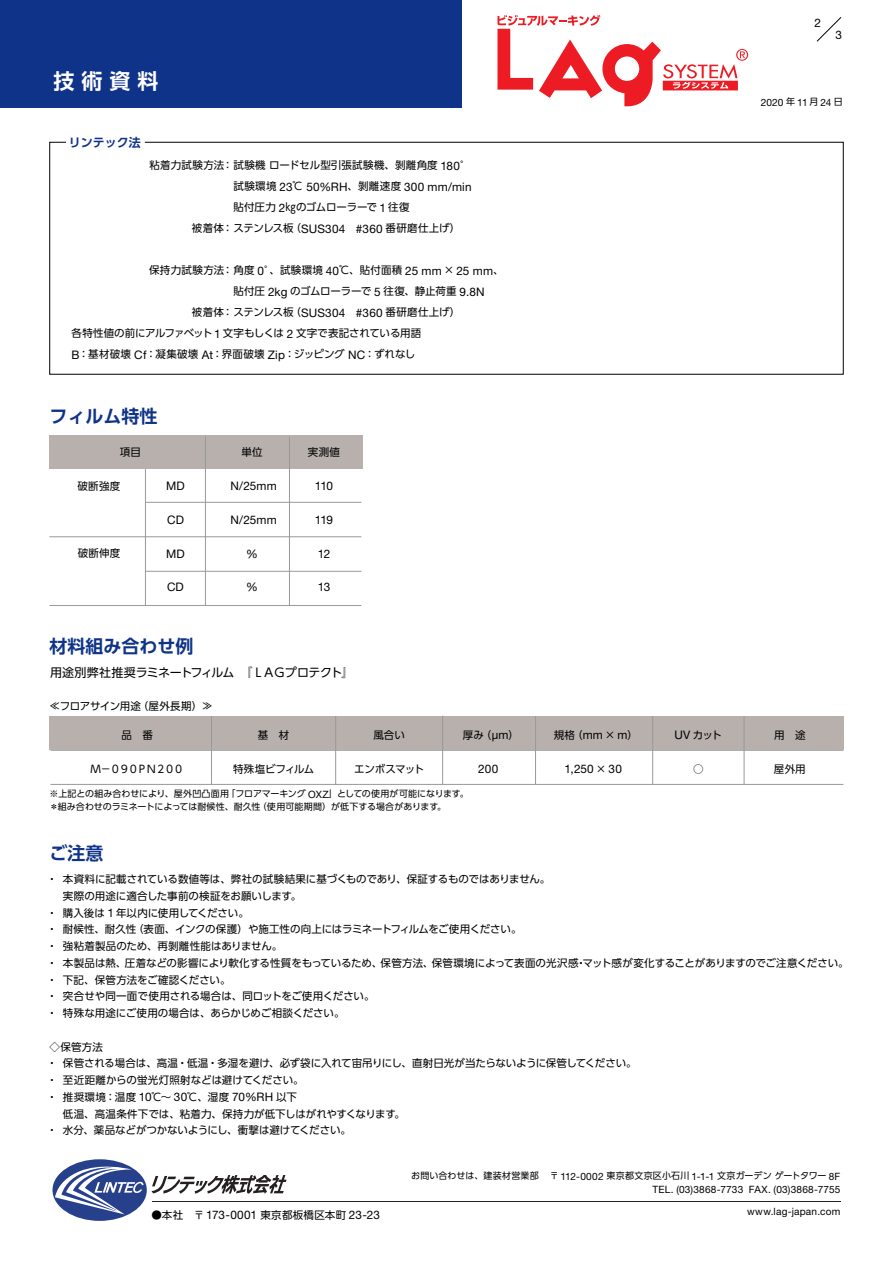
<style>
.page{position:relative;width:893px;height:1263px;background:#fff}
.page>*{position:absolute;margin:0;border:0;box-sizing:border-box;transform-origin:0 0}
.t1{font:700 21px "UD Shin Go Pro De";color:#fff}
.t2{font:700 18px "UD Shin Go Pro De";color:#0f3388}
.t3{font:12px "UD Shin Go Pro";letter-spacing:-.05em;color:#000}
.t4{font:700 12px "UD Shin Go Pro De";color:#0f3388}
.t5{font:11.7px "Helvetica Neue LT Std";letter-spacing:.01em;color:#000}
.t6{font:10.5px/21px "UD Shin Go Pro";color:#000}
.t7{font:10.5px "UD Shin Go Pro";letter-spacing:-.02em;color:#000}
.t8{font:10.5px "UD Shin Go Pro";letter-spacing:.03em;color:#000}
.t9{font:10.5px "UD Shin Go Pro";letter-spacing:.02em;color:#000}
.t10{font:10.5px "UD Shin Go Pro";letter-spacing:.025em;color:#000}
.t11{font:10.5px "UD Shin Go Pro";letter-spacing:-.025em;color:#000}
.t12{font:10.5px "UD Shin Go Pro";letter-spacing:-.14em;color:#000}
.t13{font:10.5px "UD Shin Go Pro";letter-spacing:-.055em;color:#000}
.t14{font:10.05px "Helvetica Neue LT Std";letter-spacing:.02em;color:#000}
.t15{font:9px/12.5px "UD Shin Go Pro";color:#000}
.s1{font-family:"Helvetica Neue LT Std";font-size:11.7px}
.s2{font-family:"UD Shin Go Pro";font-size:10.5px}
.s3{font-family:"UD Shin Go Pro";font-size:9px}
.s4{font-family:"Helvetica Neue LT Std";font-size:10.05px}
</style>
<div class="page">
<div style="left:0;top:0;width:461px;height:107px;background:#0f3388"></div>
<svg style="left:497px;top:15px;width:251px;height:92px"></svg>
<svg style="left:816px;top:17px;width:26px;height:25px"></svg>
<svg style="left:151px;top:1175px;width:136px;height:19px"></svg>
<div style="left:52px;top:1159px;width:95px;height:62px;background:#26408c;border-radius:50%"></div>
<svg style="left:55px;top:1163px;width:89px;height:51px"></svg>
<hr style="left:152px;top:1201px;width:688px;height:1px;background:#241f21">
<div style="left:49px;top:435px;width:314px;height:34px;background:#b7b0ac"></div>
<hr style="left:145px;top:502px;width:216px;height:1px;background:#999">
<hr style="left:205px;top:437px;width:1px;height:169px;background:#999">
<hr style="left:145px;top:469px;width:1px;height:137px;background:#999">
<hr style="left:289px;top:437px;width:1px;height:169px;background:#999">
<hr style="left:49px;top:536px;width:312px;height:1px;background:#999">
<hr style="left:145px;top:571px;width:216px;height:1px;background:#999">
<hr style="left:49px;top:605px;width:312px;height:1px;background:#999">
<svg style="left:49px;top:142px;width:795px;height:233px"></svg>
<hr style="left:50px;top:784px;width:793px;height:1px;background:#999">
<hr style="left:50px;top:750px;width:793px;height:1px;background:#999">
<div style="left:49px;top:717px;width:794px;height:33px;background:#b7b0ac"></div>
<hr style="left:211px;top:716px;width:1px;height:69px;background:#999">
<hr style="left:335px;top:716px;width:1px;height:69px;background:#999">
<hr style="left:442px;top:716px;width:1px;height:68px;background:#999">
<hr style="left:535px;top:716px;width:1px;height:69px;background:#999">
<hr style="left:652px;top:716px;width:1px;height:69px;background:#999">
<hr style="left:744px;top:716px;width:1px;height:69px;background:#999">
<h1 class="t1" style="left:54px;top:64px;width:106px">技 術 資 料</h1>
<p class="t4" style="left:69px;top:133px;width:73px">リンテック法</p>
<p class="t9" style="left:149px;top:157px;width:323px">粘着力試験方法：試験機ロードセル型引張試験機、剝離角度 <span class="s1">180</span>°</p>
<p class="t5" style="left:233px;top:180px;width:240px"><span class="s2">試験環境</span> 23<span class="s2">℃</span> 50%RH<span class="s2">、剝離速度</span> 300 mm/min</p>
<p class="t6" style="left:192px;top:197px;width:270px;text-indent:42px">貼付圧力 <span class="s1">2</span>㎏のゴムローラーで <span class="s1">1</span> 往復<br>被着体：ステンレス板（<span class="s1">SUS304 #360</span> 番研磨仕上げ）</p>
<p class="t8" style="left:149px;top:262px;width:356px">保持力試験方法：角度 <span class="s1">0</span>°、試験環境 <span class="s1">40</span>℃、貼付面積 <span class="s1">25 mm</span> × <span class="s1">25 mm</span>、</p>
<p class="t7" style="left:233px;top:283px;width:253px">貼付圧 <span class="s1">2kg</span> のゴムローラーで <span class="s1">5</span> 往復、静止荷重 <span class="s1">9.8N</span></p>
<p class="t6" style="left:192px;top:302px;width:270px">被着体：ステンレス板（<span class="s1">SUS304 #360</span> 番研磨仕上げ）</p>
<p class="t6" style="left:71px;top:323px;width:351px">各特性値の前にアルファベット<span class="s1">1</span> 文字もしくは <span class="s1">2</span> 文字で表記されている用語</p>
<p class="t6" style="left:71px;top:344px;width:345px"><span class="s1">B</span>：基材破壊 <span class="s1">Cf</span>：凝集破壊 <span class="s1">At</span>：界面破壊 <span class="s1">Zip</span>：ジッピング <span class="s1">NC</span>：ずれなし</p>
<h2 class="t2" style="left:49px;top:401px;width:109px">フィルム特性</h2>
<p class="t6" style="left:120px;top:441px;width:23px">項目</p>
<p class="t6" style="left:241px;top:441px;width:23px">単位</p>
<p class="t6" style="left:308px;top:441px;width:34px">実測値</p>
<p class="t6" style="left:78px;top:475px;width:44px">破断強度</p>
<p class="t5" style="left:166px;top:479px;width:20px">MD</p>
<p class="t5" style="left:231px;top:479px;width:48px">N/25mm</p>
<p class="t5" style="left:315px;top:479px;width:20px">110</p>
<p class="t5" style="left:167px;top:513px;width:18px">CD</p>
<p class="t5" style="left:231px;top:513px;width:48px">N/25mm</p>
<p class="t5" style="left:315px;top:513px;width:20px">119</p>
<p class="t6" style="left:78px;top:542px;width:44px">破断伸度</p>
<p class="t5" style="left:166px;top:546px;width:20px">MD</p>
<p class="t5" style="left:246px;top:546px;width:13px">%</p>
<p class="t5" style="left:318px;top:546px;width:14px">12</p>
<p class="t5" style="left:167px;top:580px;width:18px">CD</p>
<p class="t5" style="left:246px;top:580px;width:13px">%</p>
<p class="t5" style="left:318px;top:580px;width:14px">13</p>
<h2 class="t2" style="left:49px;top:631px;width:145px">材料組み合わせ例</h2>
<p class="t3" style="left:50px;top:663px;width:305px">用途別弊社推奨ラミネートフィルム　『ＬＡＧプロテクト』</p>
<p class="t11" style="left:50px;top:698px;width:165px">≪フロアサイン用途（屋外長期）≫</p>
<p class="t5" style="left:814px;top:16px;width:8px">2</p>
<p class="t5" style="left:835px;top:28px;width:8px">3</p>
<p class="t14" style="left:761px;top:96px;width:84px">2020 <span class="s3">年</span> 11<span class="s3">月</span> 24 <span class="s3">日</span></p>
<p class="t6" style="left:121px;top:724px;width:33px">品　番</p>
<p class="t6" style="left:258px;top:724px;width:33px">基　材</p>
<p class="t6" style="left:373px;top:724px;width:33px">風合い</p>
<p class="t6" style="left:463px;top:724px;width:58px">厚み（<span class="s1">µm</span>）</p>
<p class="t6" style="left:554px;top:724px;width:86px">規格（<span class="s1">mm</span> × <span class="s1">m</span>）</p>
<p class="t6" style="left:674px;top:724px;width:49px"><span class="s1">UV</span> カット</p>
<p class="t6" style="left:774px;top:724px;width:33px">用　途</p>
<p class="t12" style="left:90px;top:760px;width:95px">Ｍ－０９０ＰＮ２００</p>
<p class="t11" style="left:233px;top:760px;width:83px">特殊塩ビフィルム</p>
<p class="t13" style="left:354px;top:760px;width:71px">エンボスマット</p>
<p class="t5" style="left:478px;top:762px;width:22px">200</p>
<p class="t5" style="left:565px;top:762px;width:59px">1,250 <span class="s2">×</span> 30</p>
<p class="t6" style="left:693px;top:758px;width:12px">○</p>
<p class="t6" style="left:774px;top:758px;width:33px">屋外用</p>
<p class="t15" style="left:50px;top:787px;width:421px">※上記との組み合わせにより、屋外凹凸面用「フロアマーキング <span class="s4">OXZ</span>」としての使用が可能になります。＊組み合わせのラミネートによっては耐候性、耐久性（使用可能期間）が低下する場合があります。</p>
<h2 class="t2" style="left:49px;top:838px;width:55px">ご注意</h2>
<p class="t6" style="left:47px;top:868px;width:505px">・本資料に記載されている数値等は、弊社の試験結果に基づくものであり、保証するものではありません。</p>
<p class="t6" style="left:63px;top:885px;width:240px">実際の用途に適合した事前の検証をお願いします。</p>
<p class="t6" style="left:47px;top:902px;width:204px">・購入後は <span class="s1">1</span> 年以内に使用してください。</p>
<p class="t7" style="left:47px;top:921px;width:476px">・耐候性、耐久性（表面、インクの保護）や施工性の向上にはラミネートフィルムをご使用ください。</p>
<p class="t6" style="left:47px;top:935px;width:237px">・強粘着製品のため、再剝離性能はありません。</p>
<p class="t6" style="left:47px;top:952px;width:803px">・本製品は熱、圧着などの影響により軟化する性質をもっているため、保管方法、保管環境によって表面の光沢感・マット感が変化することがありますのでご注意ください。</p>
<p class="t6" style="left:47px;top:969px;width:185px">・下記、保管方法をご確認ください。</p>
<p class="t6" style="left:47px;top:985px;width:329px">・突合せや同一面で使用される場合は、同ロットをご使用ください。</p>
<p class="t6" style="left:47px;top:1002px;width:299px">・特殊な用途にご使用の場合は、あらかじめご相談ください。</p>
<p class="t6" style="left:49px;top:1036px;width:55px">◇保管方法</p>
<p class="t6" style="left:47px;top:1052px;width:591px">・保管される場合は、高温・低温・多湿を避け、必ず袋に入れて宙吊りにし、直射日光が当たらないように保管してください。</p>
<p class="t6" style="left:47px;top:1069px;width:258px">・至近距離からの蛍光灯照射などは避けてください。</p>
<p class="t8" style="left:47px;top:1088px;width:252px">・推奨環境：温度 <span class="s1">10</span>℃～ <span class="s1">30</span>℃、湿度 <span class="s1">70%RH</span> 以下</p>
<p class="t6" style="left:63px;top:1103px;width:344px">低温、高温条件下では、粘着力、保持力が低下しはがれやすくなります。</p>
<p class="t6" style="left:47px;top:1119px;width:306px">・水分、薬品などがつかないようにし、衝撃は避けてください。</p>
<p class="t10" style="left:151px;top:1206px;width:230px">●本社　〒 <span class="s1">173-0001</span> 東京都板橋区本町 <span class="s1">23-23</span></p>
<p class="t15" style="left:411px;top:1169px;width:431px">お問い合わせは、建装材営業部 〒 <span class="s4">112-0002</span> 東京都文京区小石川 <span class="s4">1-1-1</span> 文京ガーデンゲートタワー <span class="s4">8F</span></p>
<p class="t14" style="left:652px;top:1184px;width:189px">TEL. (03)3868-7733 FAX. (03)3868-7755</p>
<p class="t14" style="left:747px;top:1205px;width:95px">www.lag-japan.com</p>
</div>
